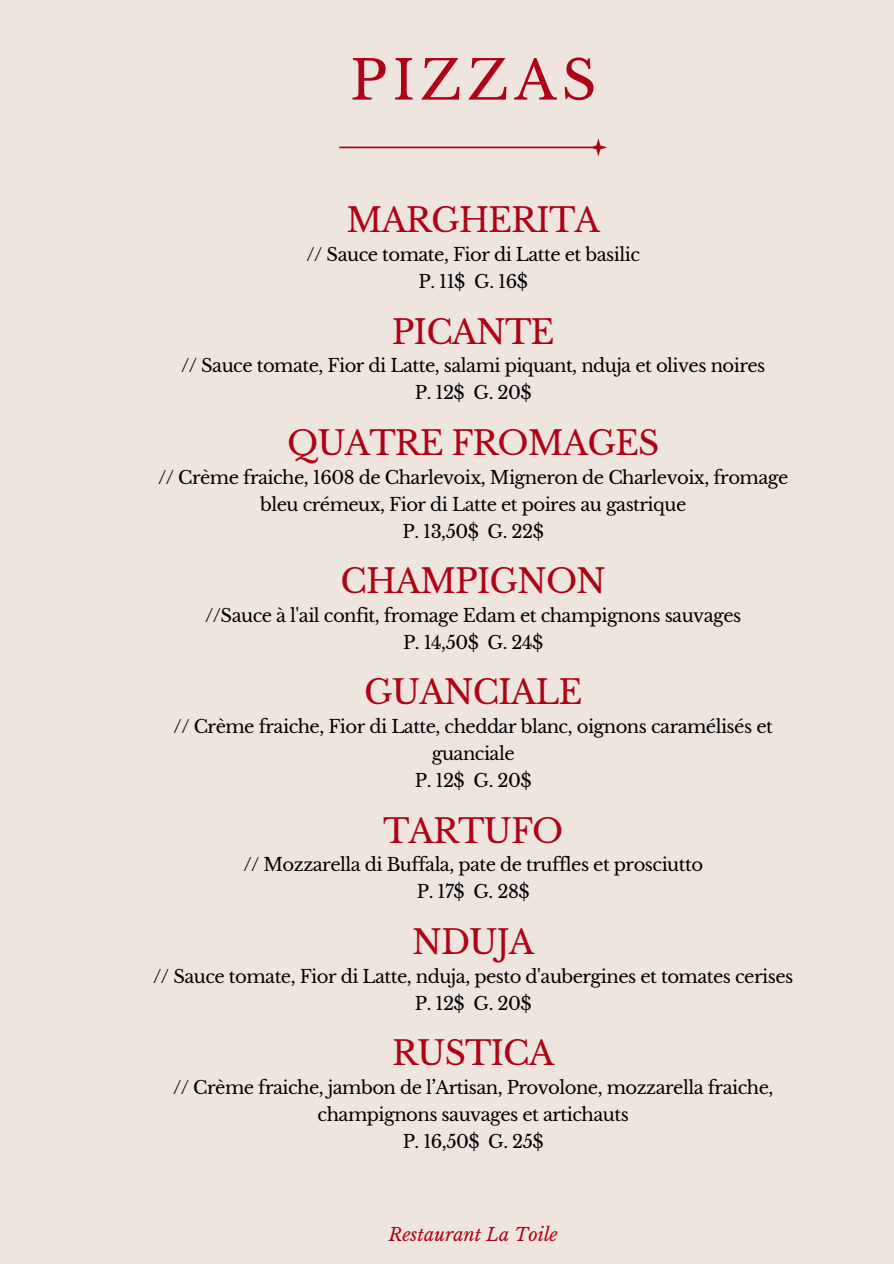
<style>
.page{position:relative;width:894px;height:1264px;background:#fff}
.page>*{position:absolute;margin:0;border:0;box-sizing:border-box;transform-origin:0 0}
.t1{font:54px "Libre Baskerville";letter-spacing:.1em;color:#af0216}
.t2{font:33px "Libre Baskerville";letter-spacing:-.03em;color:#af0216}
.t3{font:18px/27px "Libre Baskerville";letter-spacing:-.03em;color:#000;text-align:center}
.t4{font:italic 18px "Libre Baskerville";color:#af0216}
</style>
<div class="page">
<div style="left:0;top:0;width:893px;height:1263px;background:#eee5df"></div>
<svg style="left:339px;top:138px;width:268px;height:18px"></svg>
<p class="t1" style="left:350px;top:47px;width:248px">PIZZAS</p>
<p class="t2" style="left:346px;top:200px;width:255px">MARGHERITA</p>
<h2 class="t3" style="left:306px;top:241px;width:335px">// Sauce tomate, Fior di Latte et basilic</h2>
<p class="t3" style="left:418px;top:268px;width:111px">P. 11$ G. 16$</p>
<p class="t2" style="left:392px;top:311px;width:164px">PICANTE</p>
<h2 class="t3" style="left:181px;top:352px;width:585px">// Sauce tomate, Fior di Latte, salami piquant, nduja et olives noires</h2>
<p class="t3" style="left:415px;top:379px;width:118px">P. 12$ G. 20$</p>
<p class="t2" style="left:287px;top:423px;width:373px">QUATRE FROMAGES</p>
<h2 class="t3" style="left:158px;top:464px;width:631px">// Crème fraiche, 1608 de Charlevoix, Migneron de Charlevoix, fromage bleu crémeux, Fior di Latte et poires au gastrique</h2>
<p class="t3" style="left:402px;top:518px;width:143px">P. 13,50$ G. 22$</p>
<h2 class="t2" style="left:340px;top:561px;width:267px">CHAMPIGNON</h2>
<h1 class="t3" style="left:205px;top:602px;width:537px">//Sauce à l'ail confit, fromage Edam et champignons sauvages</h1>
<p class="t3" style="left:403px;top:629px;width:142px">P. 14,50$ G. 24$</p>
<p class="t2" style="left:364px;top:672px;width:219px">GUANCIALE</p>
<h2 class="t3" style="left:173px;top:713px;width:600px">// Crème fraiche, Fior di Latte, cheddar blanc, oignons caramélisés et guanciale</h2>
<p class="t3" style="left:415px;top:767px;width:118px">P. 12$ G. 20$</p>
<p class="t2" style="left:383px;top:810px;width:182px">TARTUFO</p>
<h2 class="t3" style="left:243px;top:851px;width:461px">// Mozzarella di Buffala, pate de truffles et prosciutto</h2>
<p class="t3" style="left:417px;top:878px;width:114px">P. 17$ G. 28$</p>
<p class="t2" style="left:412px;top:922px;width:123px">NDUJA</p>
<h2 class="t3" style="left:153px;top:962px;width:641px">// Sauce tomate, Fior di Latte, nduja, pesto d'aubergines et tomates cerises</h2>
<p class="t3" style="left:415px;top:989px;width:118px">P. 12$ G. 20$</p>
<p class="t2" style="left:392px;top:1033px;width:163px">RUSTICA</p>
<h2 class="t3" style="left:173px;top:1074px;width:601px">// Crème fraiche, jambon de l’Artisan, Provolone, mozzarella fraiche, champignons sauvages et artichauts</h2>
<p class="t3" style="left:402px;top:1128px;width:142px">P. 16,50$ G. 25$</p>
<p class="t4" style="left:388px;top:1223px;width:171px">Restaurant La Toile</p>
</div>
